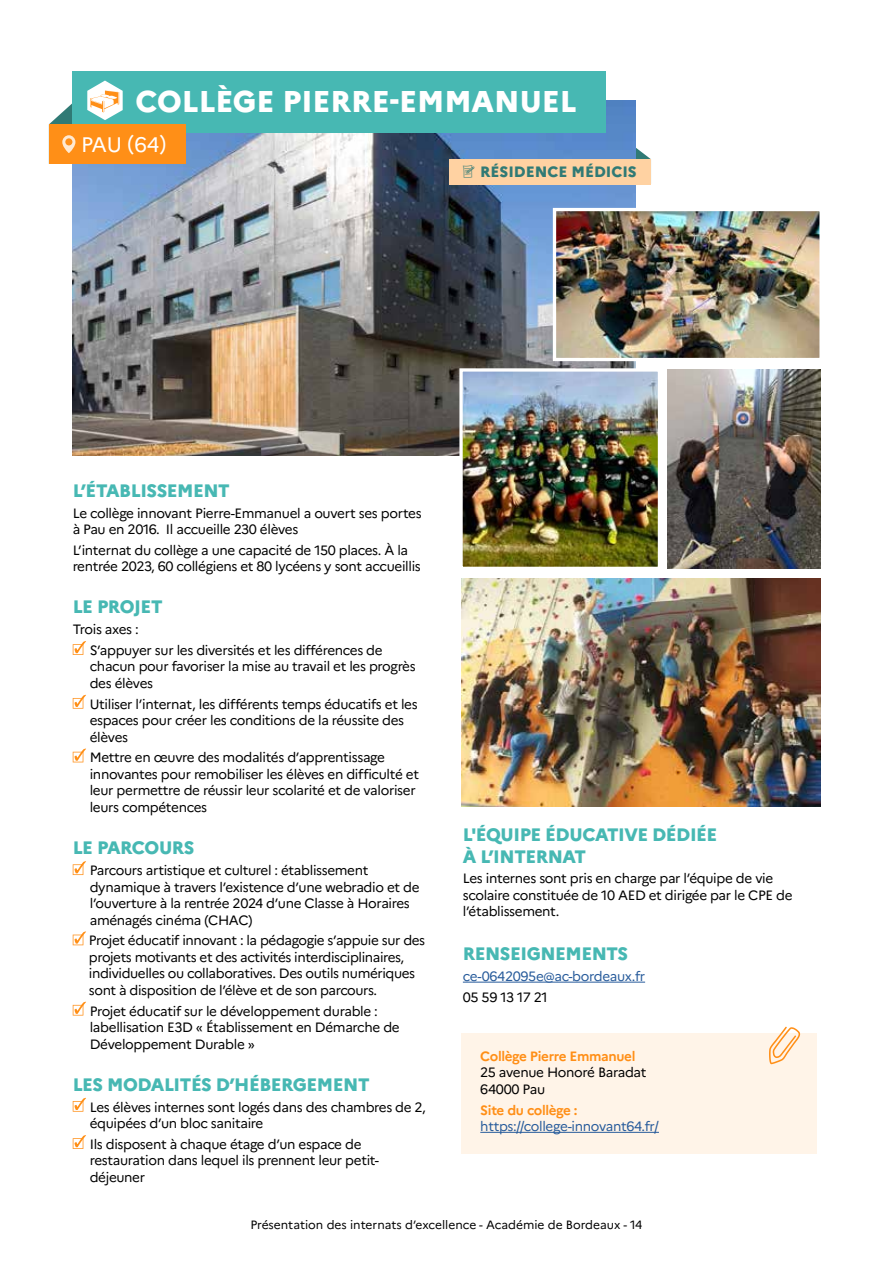
<style>
.page{position:relative;width:893px;height:1263px;background:#fff}
.page>*{position:absolute;margin:0;border:0;box-sizing:border-box;transform-origin:0 0}
.t1{font:800 30px "Marianne";color:#fff}
.t2{font:21px "Marianne";color:#fff}
.t3{font:800 18px/21.6px "Marianne";letter-spacing:-.025em;color:#47b8b3}
.t4{font:800 15px "Marianne";color:#307a75}
.t5{font:13.5px/16.5px "Marianne";letter-spacing:-.025em;color:#000}
.t6{font:13.5px "Marianne";letter-spacing:-.025em;color:#275b9b}
.t7{font:700 13.5px "Marianne";letter-spacing:-.025em;color:#ff8f17}
.t8{font:12px "Marianne";color:#000}
</style>
<div class="page">
<svg style="left:636px;top:148px;width:15px;height:11px"></svg>
<img style="left:73px;top:100px;width:563px;height:355px">
<div style="left:73px;top:71px;width:533px;height:61px;background:#47b8b3"></div>
<div style="left:49px;top:124px;width:137px;height:40px;background:#ff8f17"></div>
<svg style="left:49px;top:99px;width:27px;height:54px"></svg>
<svg style="left:87px;top:81px;width:36px;height:39px"></svg>
<svg style="left:73px;top:641px;width:13px;height:14px"></svg>
<svg style="left:73px;top:695px;width:13px;height:14px"></svg>
<svg style="left:73px;top:749px;width:13px;height:13px"></svg>
<svg style="left:73px;top:861px;width:13px;height:14px"></svg>
<svg style="left:73px;top:931px;width:13px;height:14px"></svg>
<svg style="left:73px;top:1002px;width:13px;height:13px"></svg>
<svg style="left:73px;top:1098px;width:13px;height:14px"></svg>
<svg style="left:73px;top:1135px;width:13px;height:14px"></svg>
<div style="left:462px;top:1033px;width:355px;height:120px;background:#fff4e8"></div>
<hr style="left:480px;top:1132px;width:179px;height:1px;background:#275b9b">
<svg style="left:769px;top:1026px;width:31px;height:38px"></svg>
<img style="left:668px;top:370px;width:153px;height:198px">
<hr style="left:463px;top:982px;width:182px;height:1px;background:#275b9b">
<div style="left:449px;top:159px;width:202px;height:26px;background:#ffd2a2"></div>
<img style="left:557px;top:212px;width:262px;height:145px">
<div style="left:553px;top:208px;width:270px;height:153px;border:3px solid #fff"></div>
<img style="left:461px;top:579px;width:360px;height:228px">
<img style="left:463px;top:372px;width:194px;height:194px">
<div style="left:459px;top:368px;width:202px;height:202px;border:3px solid #fff"></div>
<h1 class="t1" style="left:135px;top:78px;width:443px">COLLÈGE PIERRE-EMMANUEL</h1>
<h2 class="t2" style="left:81px;top:128px;width:87px">PAU (64)</h2>
<p class="t4" style="left:480px;top:160px;width:158px">RÉSIDENCE MÉDICIS</p>
<h3 class="t3" style="left:73px;top:478px;width:159px">L’ÉTABLISSEMENT</h3>
<p class="t5" style="left:73px;top:503px;width:350px">Le collège innovant Pierre-Emmanuel a ouvert ses portes à Pau en 2016. Il accueille 230 élèves</p>
<p class="t5" style="left:73px;top:541px;width:350px">L’internat du collège a une capacité de 150 places. À la rentrée 2023, 60 collégiens et 80 lycéens y sont accueillis</p>
<h3 class="t3" style="left:73px;top:595px;width:92px">LE PROJET</h3>
<p class="t5" style="left:90px;top:618px;width:294px;line-height:20.7px;text-indent:-17px">Trois axes :<br>S’appuyer sur les diversités et les différences de</p>
<p class="t5" style="left:90px;top:657px;width:327px">chacun pour favoriser la mise au travail et les progrès des élèves</p>
<p class="t5" style="left:90px;top:694px;width:329px">Utiliser l’internat, les différents temps éducatifs et les espaces pour créer les conditions de la réussite des élèves</p>
<p class="t5" style="left:90px;top:748px;width:331px">Mettre en œuvre des modalités d’apprentissage innovantes pour remobiliser les élèves en difficulté et leur permettre de réussir leur scolarité et de valoriser leurs compétences</p>
<h3 class="t3" style="left:73px;top:836px;width:123px">LE PARCOURS</h3>
<p class="t5" style="left:90px;top:861px;width:331px">Parcours artistique et culturel : établissement dynamique à travers l’existence d’une webradio et de l’ouverture à la rentrée 2024 d’une Classe à Horaires aménagés cinéma (CHAC)</p>
<p class="t5" style="left:89px;top:931px;width:338px">Projet éducatif innovant : la pédagogie s’appuie sur des projets motivants et des activités interdisciplinaires, individuelles ou collaboratives. Des outils numériques sont à disposition de l’élève et de son parcours.</p>
<p class="t5" style="left:90px;top:1001px;width:311px">Projet éducatif sur le développement durable : labellisation E3D « Établissement en Démarche de<br>Développement Durable »</p>
<h3 class="t3" style="left:73px;top:1072px;width:298px">LES MODALITÉS D’HÉBERGEMENT</h3>
<p class="t5" style="left:90px;top:1097px;width:338px">Les élèves internes sont logés dans des chambres de 2, équipées d’un bloc sanitaire</p>
<p class="t5" style="left:90px;top:1135px;width:291px">Ils disposent à chaque étage d’un espace de restauration dans lequel ils prennent leur petit&shy;déjeuner</p>
<h3 class="t3" style="left:463px;top:822px;width:256px">L'ÉQUIPE ÉDUCATIVE DÉDIÉE<br>À L’INTERNAT</h3>
<p class="t5" style="left:463px;top:869px;width:331px">Les internes sont pris en charge par l’équipe de vie scolaire constituée de 10 AED et dirigée par le CPE de l’établissement.</p>
<h3 class="t3" style="left:463px;top:941px;width:167px">RENSEIGNEMENTS</h3>
<p class="t6" style="left:463px;top:966px;width:184px">ce-0642095e@ac-bordeaux.fr</p>
<p class="t5" style="left:463px;top:987px;width:86px">05 59 13 17 21</p>
<p class="t7" style="left:480px;top:1045px;width:157px">Collège Pierre Emmanuel</p>
<p class="t5" style="left:480px;top:1063px;width:168px">25 avenue Honoré Baradat<br>64000 Pau</p>
<p class="t7" style="left:480px;top:1099px;width:99px">Site du collège :</p>
<p class="t6" style="left:480px;top:1116px;width:180px">https://college-innovant64.fr/</p>
<p class="t8" style="left:250px;top:1216px;width:393px">Présentation des internats d’excellence - Académie de Bordeaux - 14</p>
</div>
